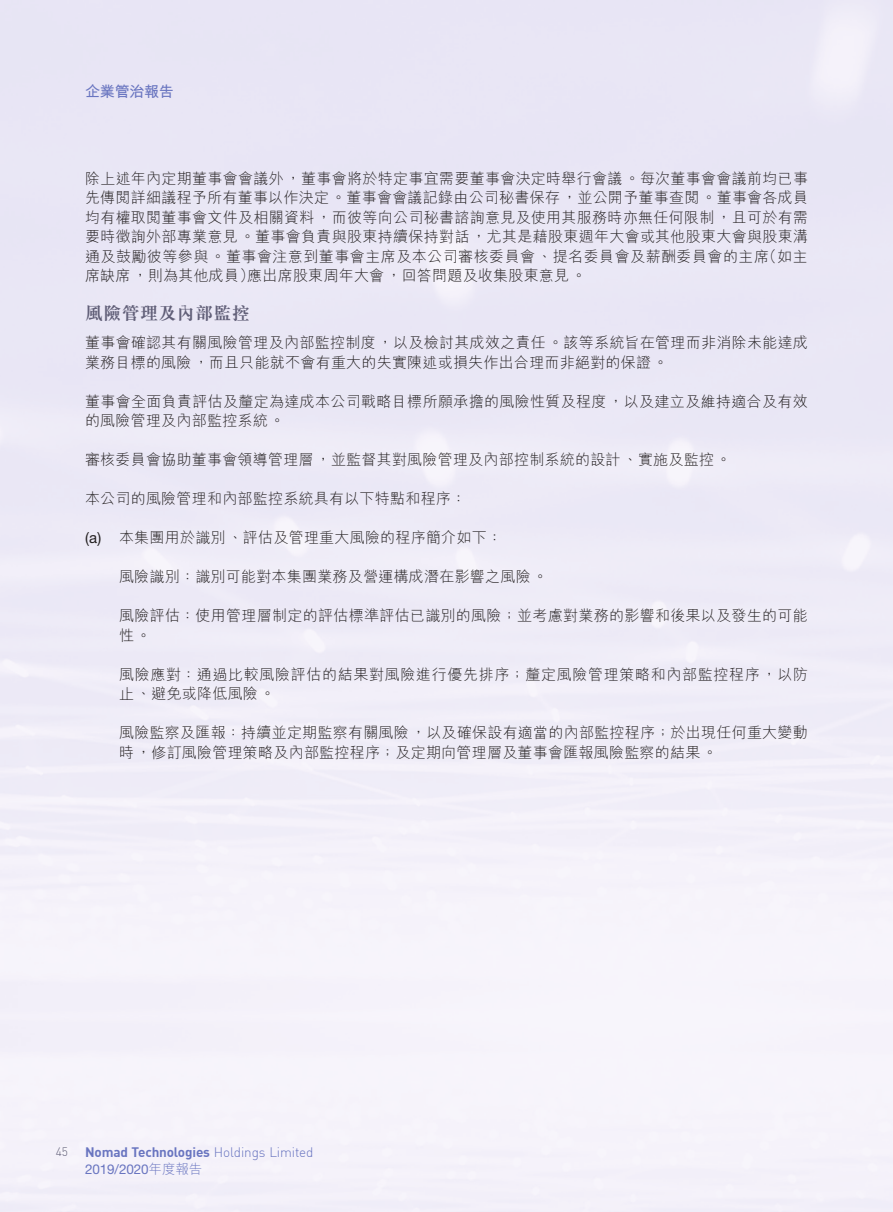
<style>
.page{position:relative;width:893px;height:1212px;background:#fff}
.page>*{position:absolute;margin:0;border:0;box-sizing:border-box;transform-origin:0 0}
.t1{font:700 18px "M Sung HK";letter-spacing:.02em;color:#615f78}
.t2{font:300 15px/19.5px "M Hei HK";letter-spacing:.02em;color:#231f20}
.t3{font:300 15px/19.5px "M Hei HK";letter-spacing:.045em;color:#231f20}
.t4{font:700 15px "M Hei HK";letter-spacing:-.015em;color:#6975c0}
.t5{font:700 13.5px "DIN";letter-spacing:-.01em;color:#6975c0}
.t6{font:13.5px "Helvetica Neue LT Std";letter-spacing:-.01em;color:#6975c0}
.t7{font:300 12px "DIN";color:#615f78}
.s1{font-family:"Helvetica Neue LT Std";font-weight:400}
.s2{font-weight:300}
.s3{font-family:"M Hei HK";font-weight:300}
</style>
<div class="page">
<p class="t4" style="left:85px;top:81px;width:90px">企業管治報告</p>
<p class="t2" style="left:85px;top:168px;width:725px;text-align:justify">除上述年內定期董事會會議外，董事會將於特定事宜需要董事會決定時舉行會議。每次董事會會議前均已事先傳閱詳細議程予所有董事以作決定。董事會會議記錄由公司秘書保存，並公開予董事查閱。董事會各成員均有權取閱董事會文件及相關資料，而彼等向公司秘書諮詢意見及使用其服務時亦無任何限制，且可於有需要時徵詢外部專業意見。董事會負責與股東持續保持對話，尤其是藉股東週年大會或其他股東大會與股東溝通及鼓勵彼等參與。董事會注意到董事會主席及本公司審核委員會、提名委員會及薪酬委員會的主席（如主席缺席，則為其他成員）應出席股東周年大會，回答問題及收集股東意見。</p>
<p class="t1" style="left:85px;top:301px;width:166px">風險管理及內部監控</p>
<p class="t2" style="left:85px;top:332px;width:725px">董事會確認其有關風險管理及內部監控制度，以及檢討其成效之責任。該等系統旨在管理而非消除未能達成業務目標的風險，而且只能就不會有重大的失實陳述或損失作出合理而非絕對的保證。</p>
<p class="t2" style="left:85px;top:391px;width:724px">董事會全面負責評估及釐定為達成本公司戰略目標所願承擔的風險性質及程度，以及建立及維持適合及有效的風險管理及內部監控系統。</p>
<p class="t2" style="left:85px;top:449px;width:648px">審核委員會協助董事會領導管理層，並監督其對風險管理及內部控制系統的設計、實施及監控。</p>
<p class="t2" style="left:85px;top:488px;width:383px">本公司的風險管理和內部監控系統具有以下特點和程序：</p>
<p class="t2" style="left:85px;top:527px;width:419px"><span class="s1">(a)</span> 本集團用於識別、評估及管理重大風險的程序簡介如下：</p>
<p class="t2" style="left:119px;top:566px;width:430px">風險識別：識別可能對本集團業務及營運構成潛在影響之風險。</p>
<p class="t2" style="left:119px;top:605px;width:690px">風險評估：使用管理層制定的評估標準評估已識別的風險；並考慮對業務的影響和後果以及發生的可能性。</p>
<p class="t3" style="left:119px;top:664px;width:691px">風險應對：通過比較風險評估的結果對風險進行優先排序；釐定風險管理策略和內部監控程序，以防止、避免或降低風險。</p>
<p class="t2" style="left:119px;top:722px;width:690px">風險監察及匯報：持續並定期監察有關風險，以及確保設有適當的內部監控程序；於出現任何重大變動時，修訂風險管理策略及內部監控程序；及定期向管理層及董事會匯報風險監察的結果。</p>
<p class="t7" style="left:56px;top:1144px;width:14px">45</p>
<p class="t5" style="left:85px;top:1143px;width:230px">Nomad Technologies <span class="s2">Holdings Limited</span></p>
<p class="t6" style="left:85px;top:1161px;width:119px">2019/2020<span class="s3">年度報告</span></p>
</div>
